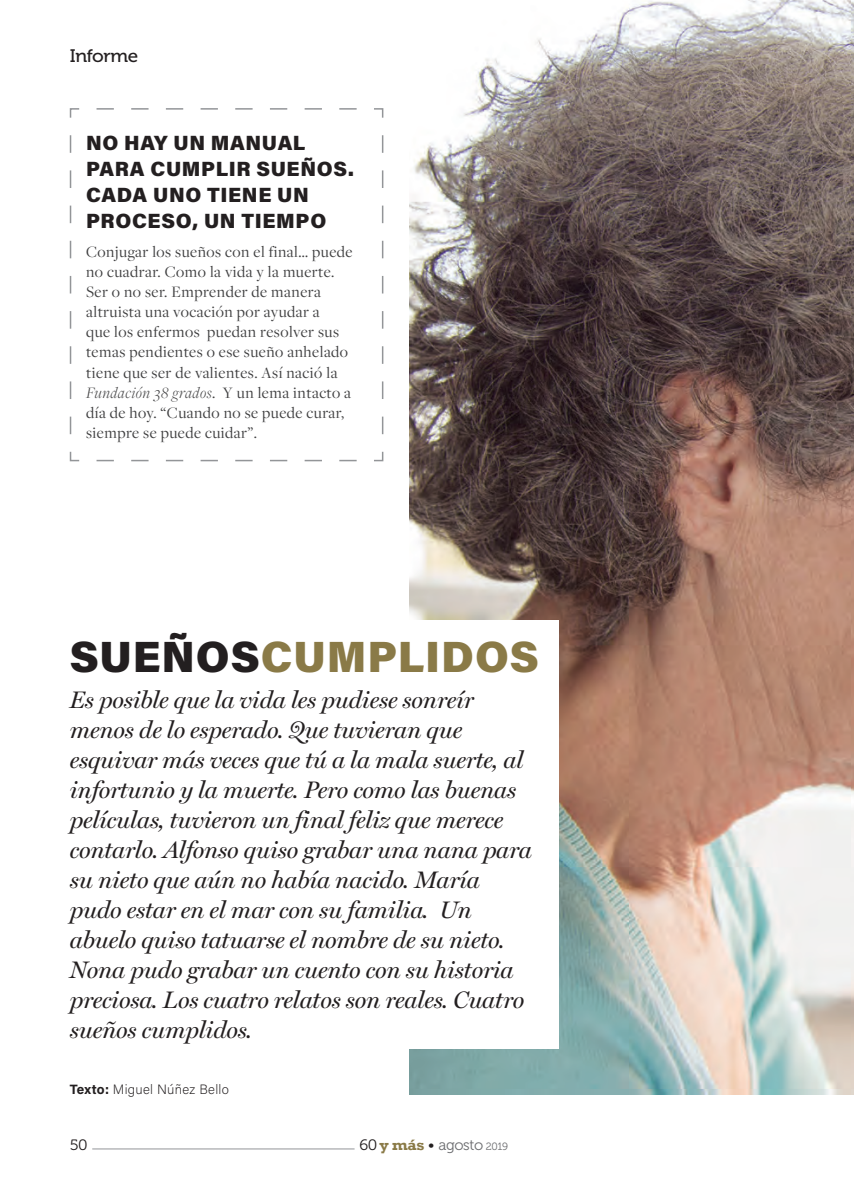
<style>
.page{position:relative;width:854px;height:1195px;background:#fff}
.page>*{position:absolute;margin:0;border:0;box-sizing:border-box;transform-origin:0 0}
._01_TITULARES{font:900 43.65px "Acumin Pro";letter-spacing:.02em;color:#8a7a47}
.t1{font:italic 24px/30px "Miller Display";letter-spacing:-.01em;color:#231f20}
.t2{font:900 20.55px/26px "Acumin Pro";letter-spacing:.03em;color:#231f20}
.t3{font:18px "Museo 500";letter-spacing:-.02em;color:#231f20;scale:1.05 1}
.t4{font:16.5px/20.1px "Freight Disp Pro";letter-spacing:.03em;color:#3e3e3f}
.t5{font:15px "Museo 300";letter-spacing:-.025em;color:#6c6d70}
.t6{font:15px "Museo 300";color:#231f20;scale:1.05 1}
.t7{font:200 13.5px "Acumin Pro";letter-spacing:.02em;color:#231f20}
.s1{font-weight:300;font-style:italic}
.s2{color:#231f20}
.s3{font-weight:700}
.s4{font-family:"Rockwell";font-weight:700;color:#8a7a47}
.s5{font-size:10.5px}
</style>
<div class="page">
<hr style="left:92px;top:1148px;width:263px;height:1px;background:#939598">
<img style="left:409px;top:0;width:445px;height:1093px">
<div style="left:70px;top:619px;width:489px;height:429px;background:#fff"></div>
<svg style="left:69px;top:108px;width:315px;height:354px"></svg>
<p class="t3" style="left:70px;top:46px;width:67px">Informe</p>
<p class="t2" style="left:86px;top:129px;width:269px">NO HAY UN MANUAL<br>PARA CUMPLIR SUEÑOS.<br>CADA UNO TIENE UN<br>PROCESO, UN TIEMPO</p>
<p class="t4" style="left:86px;top:241px;width:268px">Conjugar los sueños con el final… puede no cuadrar. Como la vida y la muerte.<br>Ser o no ser. Emprender de manera altruista una vocación por ayudar a<br>que los enfermos puedan resolver sus temas pendientes o ese sueño anhelado tiene que ser de valientes. Así nació la <span class="s1">Fundación 38 grados</span>. Y un lema intacto a día de hoy. “Cuando no se puede curar, siempre se puede cuidar”.</p>
<p class="_01_TITULARES" style="left:70px;top:626px;width:471px"><span class="s2">SUEÑOS</span>CUMPLIDOS</p>
<p class="t1" style="left:70px;top:684px;width:464px">Es posible que la vida les pudiese sonreír menos de lo esperado. Que tuvieran que esquivar más veces que tú a la mala suerte, al infortunio y la muerte. Pero como las buenas películas, tuvieron un final feliz que merece contarlo. Alfonso quiso grabar una nana para su nieto que aún no había nacido. María pudo estar en el mar con su familia. Un abuelo quiso tatuarse el nombre de su nieto.<br>Nona pudo grabar un cuento con su historia preciosa. Los cuatro relatos son reales. Cuatro sueños cumplidos.</p>
<p class="t7" style="left:70px;top:1079px;width:161px"><span class="s3">Texto:</span> Miguel Núñez Bello</p>
<p class="t6" style="left:70px;top:1136px;width:19px">50</p>
<p class="t5" style="left:359px;top:1136px;width:150px"><span class="s2">60</span> <span class="s4">y más</span> <span class="s2">•</span> agosto <span class="s5">2019</span></p>
</div>
